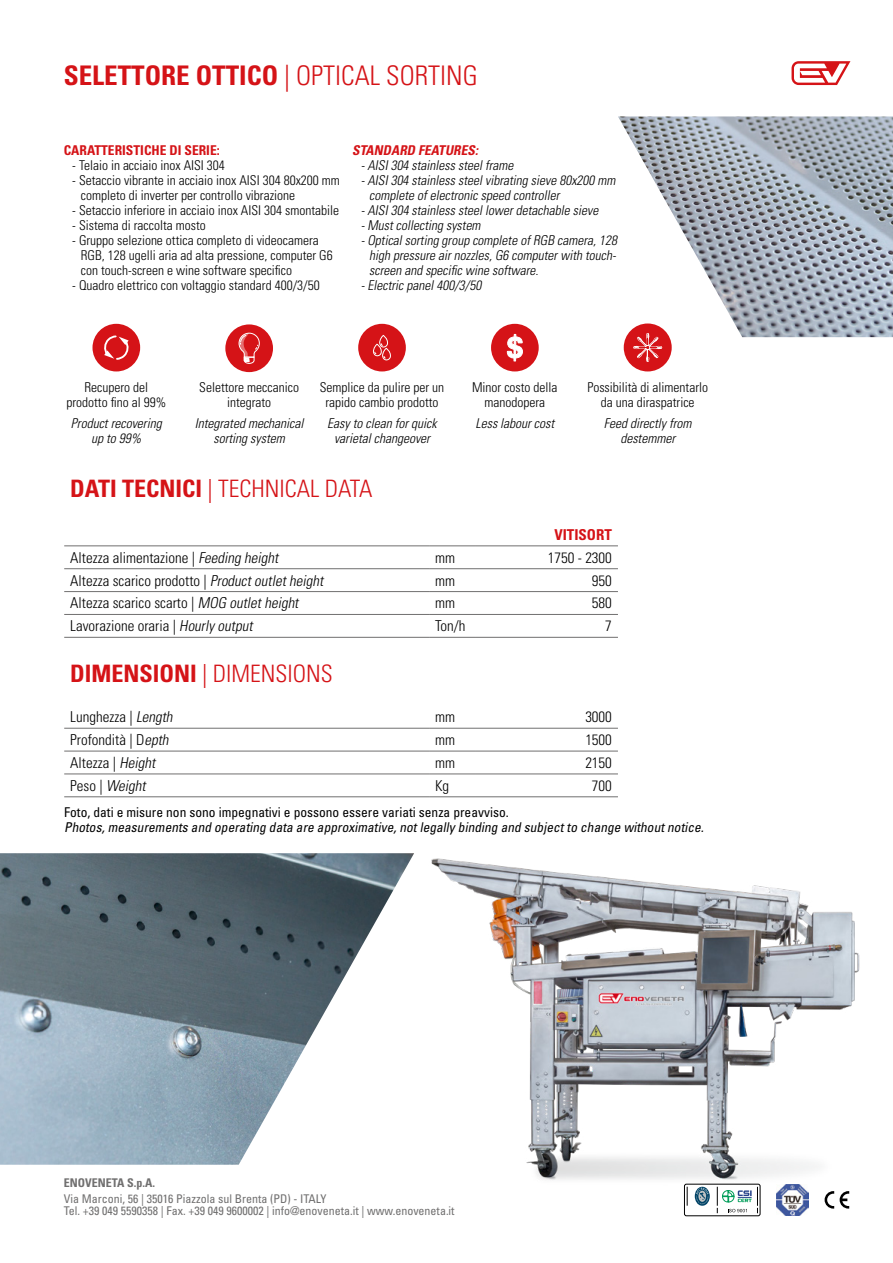
<style>
.page{position:relative;width:893px;height:1263px;background:#fff}
.page>*{position:absolute;margin:0;border:0;box-sizing:border-box;transform-origin:0 0}
.t1{font:700 condensed 27px "Univers LT Std";color:#d51317}
.t2{font:300 condensed 24px "Univers LT Std";color:#d51317}
.t3{font:300 condensed 15px "Univers LT Std";color:#000}
.t4{font:italic 300 condensed 15px "Univers LT Std";color:#000}
.t5{font:700 condensed 15px "Univers LT Std";color:#d51317}
.t6{font:300 condensed 13.5px/15px "Univers LT Std";color:#000;text-align:center}
.t7{font:italic 300 condensed 13.5px "Univers LT Std";color:#000}
.t8{font:italic 300 condensed 13.5px/15px "Univers LT Std";color:#000;text-align:center}
.t9{font:italic condensed 13.5px "Univers LT Std";color:#000}
.t10{font:condensed 13.5px "Univers LT Std";color:#000}
.t11{font:700 condensed 13.5px "Univers LT Std";color:#d51317}
.t12{font:italic 700 condensed 13.5px "Univers LT Std";color:#d51317}
.t13{font:condensed 12px/12px "Univers LT Std";color:#706f6f}
.t14{font:700 condensed 12px "Univers LT Std";color:#706f6f}
.s1{font-weight:300}
.s2{font-weight:700}
.s3{font-style:italic}
.s4{font-style:normal}
</style>
<div class="page">
<img style="left:618px;top:116px;width:275px;height:221px">
<svg style="left:791px;top:61px;width:59px;height:24px"></svg>
<img style="left:777px;top:1196px;width:31px;height:19px">
<svg style="left:695px;top:1187px;width:15px;height:19px"></svg>
<svg style="left:696px;top:1196px;width:13px;height:8px"></svg>
<svg style="left:717px;top:1196px;width:41px;height:17px"></svg>
<div style="left:684px;top:1184px;width:76px;height:32px;border:1px solid #000;border-radius:2px"></div>
<svg style="left:825px;top:1196px;width:9px;height:12px"></svg>
<svg style="left:840px;top:1196px;width:9px;height:12px"></svg>
<img style="left:0;top:853px;width:414px;height:312px">
<div style="left:225px;top:324px;width:48px;height:48px;background:#d51317;border-radius:50%"></div>
<svg style="left:238px;top:332px;width:22px;height:32px"></svg>
<div style="left:92px;top:324px;width:48px;height:47px;background:#d51317;border-radius:50%"></div>
<svg style="left:104px;top:335px;width:25px;height:25px"></svg>
<div style="left:491px;top:324px;width:48px;height:47px;background:#d51317;border-radius:50%"></div>
<svg style="left:507px;top:334px;width:16px;height:27px"></svg>
<div style="left:358px;top:324px;width:48px;height:47px;background:#d51317;border-radius:50%"></div>
<svg style="left:372px;top:335px;width:19px;height:25px"></svg>
<div style="left:624px;top:323px;width:48px;height:48px;background:#d51317;border-radius:50%"></div>
<svg style="left:633px;top:333px;width:29px;height:29px"></svg>
<hr style="left:64px;top:545px;width:365px;height:1px;background:#706f6f">
<hr style="left:429px;top:545px;width:46px;height:1px;background:#706f6f">
<hr style="left:475px;top:545px;width:143px;height:1px;background:#706f6f">
<hr style="left:64px;top:568px;width:365px;height:1px;background:#706f6f">
<hr style="left:429px;top:568px;width:46px;height:1px;background:#706f6f">
<hr style="left:475px;top:568px;width:143px;height:1px;background:#706f6f">
<hr style="left:64px;top:591px;width:365px;height:1px;background:#706f6f">
<hr style="left:429px;top:591px;width:46px;height:1px;background:#706f6f">
<hr style="left:475px;top:591px;width:143px;height:1px;background:#706f6f">
<hr style="left:64px;top:614px;width:365px;height:1px;background:#706f6f">
<hr style="left:429px;top:614px;width:46px;height:1px;background:#706f6f">
<hr style="left:475px;top:614px;width:143px;height:1px;background:#706f6f">
<hr style="left:64px;top:637px;width:365px;height:1px;background:#706f6f">
<hr style="left:429px;top:637px;width:46px;height:1px;background:#706f6f">
<hr style="left:475px;top:637px;width:143px;height:1px;background:#706f6f">
<hr style="left:64px;top:728px;width:365px;height:1px;background:#706f6f">
<hr style="left:429px;top:728px;width:46px;height:1px;background:#706f6f">
<hr style="left:475px;top:728px;width:143px;height:1px;background:#706f6f">
<hr style="left:64px;top:751px;width:365px;height:1px;background:#706f6f">
<hr style="left:429px;top:751px;width:46px;height:1px;background:#706f6f">
<hr style="left:475px;top:751px;width:143px;height:1px;background:#706f6f">
<hr style="left:64px;top:773px;width:365px;height:1px;background:#706f6f">
<hr style="left:429px;top:773px;width:46px;height:1px;background:#706f6f">
<hr style="left:475px;top:773px;width:143px;height:1px;background:#706f6f">
<hr style="left:64px;top:796px;width:365px;height:1px;background:#706f6f">
<hr style="left:429px;top:796px;width:46px;height:1px;background:#706f6f">
<hr style="left:475px;top:796px;width:143px;height:1px;background:#706f6f">
<img style="left:431px;top:858px;width:429px;height:338px">
<h1 class="t1" style="left:64px;top:59px;width:415px">SELETTORE OTTICO <span class="s1">| OPTICAL SORTING</span></h1>
<p class="t11" style="left:64px;top:142px;width:157px">CARATTERISTICHE DI SERIE:</p>
<p class="t6" style="left:72px;top:158px;width:154px">- Telaio in acciaio inox AISI 304</p>
<p class="t6" style="left:81px;top:173px;width:261px;text-align:left;text-indent:-9px">- Setaccio vibrante in acciaio inox AISI 304 80x200 mm completo di inverter per controllo vibrazione</p>
<p class="t6" style="left:72px;top:203px;width:268px">- Setaccio inferiore in acciaio inox AISI 304 smontabile</p>
<p class="t6" style="left:72px;top:218px;width:135px">- Sistema di raccolta mosto</p>
<p class="t6" style="left:81px;top:233px;width:253px;text-align:left;text-indent:-9px">- Gruppo selezione ottica completo di videocamera<br>RGB, 128 ugelli aria ad alta pressione, computer G6 con touch-screen e wine software specifico</p>
<p class="t6" style="left:72px;top:278px;width:249px">- Quadro elettrico con voltaggio standard 400/3/50</p>
<p class="t12" style="left:352px;top:142px;width:130px">STANDARD FEATURES:</p>
<p class="t7" style="left:361px;top:157px;width:157px">-AISI304 stainlesssteelframe</p>
<p class="t7" style="left:361px;top:172px;width:259px">-AISI304 stainlesssteelvibrating sieve 80x200 mm</p>
<p class="t7" style="left:369px;top:187px;width:195px">complete ofelectronicspeed controller</p>
<p class="t7" style="left:361px;top:202px;width:242px">-AISI304 stainlesssteellowerdetachable sieve</p>
<p class="t7" style="left:361px;top:217px;width:124px">-Mustcollecting system</p>
<p class="t7" style="left:361px;top:232px;width:261px">-Opticalsorting group complete ofRGB camera,128</p>
<p class="t7" style="left:369px;top:247px;width:251px">high pressure airnozzles,G6 computerwith touch-</p>
<p class="t7" style="left:369px;top:262px;width:174px">screen and specificwine software.</p>
<p class="t7" style="left:361px;top:277px;width:125px">-Electricpanel400/3/50</p>
<p class="t6" style="left:199px;top:380px;width:101px">Selettore meccanico integrato</p>
<p class="t6" style="left:320px;top:380px;width:126px">Semplice da pulire per un rapido cambio prodotto</p>
<p class="t6" style="left:66px;top:380px;width:101px">Recupero del prodotto fino al 99%</p>
<p class="t6" style="left:472px;top:380px;width:87px">Minor costo della manodopera</p>
<p class="t6" style="left:587px;top:380px;width:122px">Possibilità di alimentarlo da una diraspatrice</p>
<p class="t8" style="left:71px;top:415px;width:92px">Product recovering up to 99%</p>
<p class="t8" style="left:475px;top:415px;width:80px">Less labour cost</p>
<p class="t8" style="left:604px;top:415px;width:89px">Feed directly from destemmer</p>
<p class="t8" style="left:195px;top:415px;width:110px">Integrated mechanical sorting system</p>
<p class="t8" style="left:327px;top:415px;width:111px">Easy to clean for quick varietal changeover</p>
<h2 class="t2" style="left:70px;top:474px;width:304px"><span class="s2">DATI TECNICI</span> | TECHNICAL DATA</h2>
<p class="t5" style="left:554px;top:525px;width:59px">VITISORT</p>
<p class="t3" style="left:70px;top:548px;width:213px">Altezza alimentazione | <span class="s3">Feeding height</span></p>
<p class="t3" style="left:435px;top:548px;width:22px">mm</p>
<p class="t3" style="left:548px;top:548px;width:66px">1750 - 2300</p>
<p class="t3" style="left:70px;top:571px;width:258px">Altezza scarico prodotto | <span class="s3">Productoutletheight</span></p>
<p class="t3" style="left:435px;top:571px;width:22px">mm</p>
<p class="t3" style="left:592px;top:571px;width:21px">950</p>
<p class="t3" style="left:70px;top:594px;width:233px">Altezza scarico scarto | <span class="s3">MOG outletheight</span></p>
<p class="t3" style="left:435px;top:594px;width:22px">mm</p>
<p class="t3" style="left:592px;top:594px;width:21px">580</p>
<p class="t3" style="left:70px;top:617px;width:187px">Lavorazione oraria | <span class="s3">Hourlyoutput</span></p>
<p class="t3" style="left:435px;top:617px;width:32px">Ton/h</p>
<p class="t3" style="left:605px;top:617px;width:8px">7</p>
<h2 class="t2" style="left:70px;top:659px;width:264px"><span class="s2">DIMENSIONI</span> | DIMENSIONS</h2>
<p class="t3" style="left:70px;top:708px;width:107px">Lunghezza | <span class="s3">Length</span></p>
<p class="t3" style="left:435px;top:708px;width:22px">mm</p>
<p class="t3" style="left:585px;top:708px;width:28px">3000</p>
<p class="t3" style="left:70px;top:731px;width:103px">Profondità | D<span class="s3">epth</span></p>
<p class="t3" style="left:435px;top:731px;width:22px">mm</p>
<p class="t3" style="left:585px;top:731px;width:28px">1500</p>
<p class="t3" style="left:70px;top:754px;width:90px">Altezza | <span class="s3">Height</span></p>
<p class="t3" style="left:435px;top:754px;width:22px">mm</p>
<p class="t3" style="left:585px;top:754px;width:28px">2150</p>
<p class="t4" style="left:70px;top:776px;width:80px"><span class="s4">P e s o |</span> Weight</p>
<p class="t3" style="left:435px;top:776px;width:16px">Kg</p>
<p class="t3" style="left:592px;top:776px;width:21px">700</p>
<p class="t10" style="left:64px;top:803px;width:446px">Foto, dati e misure non sono impegnativi e possono essere variati senza preavviso.</p>
<p class="t9" style="left:64px;top:818px;width:644px">Photos,measurements and operating data are approximative,notlegally binding and subjectto change withoutnotice.</p>
<p class="t14" style="left:64px;top:1175px;width:93px">ENOVENETA S.p.A.</p>
<p class="t13" style="left:64px;top:1192px;width:392px">Via Marconi, 56 | 35016 Piazzola sul Brenta (PD) - ITALY<br>Tel. +39 049 5590358 | Fax. +39 049 9600002 | info@enoveneta.it | www.enoveneta.it</p>
</div>
